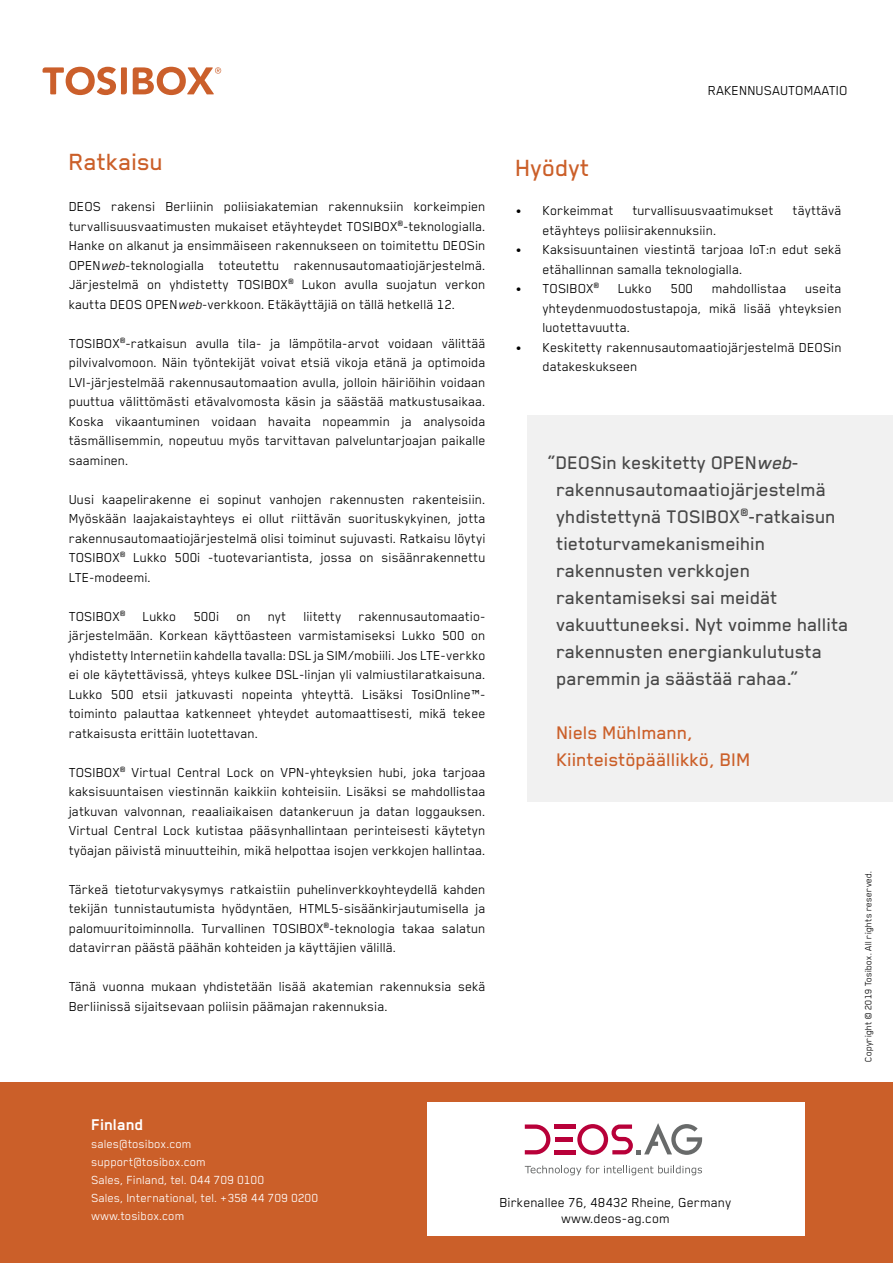
<style>
.page{position:relative;width:893px;height:1263px;background:#fff}
.page>*{position:absolute;margin:0;border:0;box-sizing:border-box;transform-origin:0 0}
.t1{font:500 27px "Blender";color:#cb5f29}
.t2{font:500 21px/27px "Blender";color:#484848}
.t3{font:500 21px/27px "Blender";color:#cb5f29}
.t4{font:700 18px "Blender";color:#fff}
.t5{font:15px/19.5px "Blender";color:#000;text-align:justify}
.t6{font:13.5px/18px "Blender";color:#fff}
.t7{font:10.5px "Blender";color:#000}
.s1{font-style:italic}
</style>
<div class="page">
<div style="left:0;top:1082px;width:893px;height:181px;background:#cb5f29"></div>
<div style="left:427px;top:1102px;width:378px;height:134px;background:#fff"></div>
<svg style="left:43px;top:67px;width:178px;height:28px"></svg>
<div style="left:527px;top:416px;width:366px;height:386px;background:#f1f1f1"></div>
<svg style="left:525px;top:1124px;width:25px;height:30px"></svg>
<div style="left:555px;top:1124px;width:21px;height:5px;background:#b80039"></div>
<hr style="left:555px;top:1137px;width:18px;height:4px;background:#b80039">
<hr style="left:555px;top:1150px;width:21px;height:4px;background:#b80039">
<svg style="left:577px;top:1123px;width:125px;height:32px"></svg>
<svg style="left:525px;top:1165px;width:177px;height:10px"></svg>
<p class="t5" style="left:708px;top:80px;width:141px">RAKENNUSAUTOMAATIO</p>
<h1 class="t1" style="left:69px;top:147px;width:96px">Ratkaisu</h1>
<p class="t5" style="left:69px;top:196px;width:418px">DEOS rakensi Berliinin poliisiakatemian rakennuksiin korkeimpien turvallisuusvaatimusten mukaiset etäyhteydet TOSIBOX<sup>®</sup>-teknologialla.<br>Hanke on alkanut ja ensimmäiseen rakennukseen on toimitettu DEOSin OPEN<span class="s1">web</span>-teknologialla toteutettu rakennusautomaatiojärjestelmä.<br>Järjestelmä on yhdistetty TOSIBOX<sup>®</sup> Lukon avulla suojatun verkon kautta DEOS OPEN<span class="s1">web</span>-verkkoon. Etäkäyttäjiä on tällä hetkellä 12.</p>
<p class="t5" style="left:69px;top:333px;width:418px">TOSIBOX<sup>®</sup>-ratkaisun avulla tila- ja lämpötila-arvot voidaan välittää pilvivalvomoon. Näin työntekijät voivat etsiä vikoja etänä ja optimoida LVI-järjestelmää rakennusautomaation avulla, jolloin häiriöihin voidaan puuttua välittömästi etävalvomosta käsin ja säästää matkustusaikaa.<br>Koska vikaantuminen voidaan havaita nopeammin ja analysoida täsmällisemmin, nopeutuu myös tarvittavan palveluntarjoajan paikalle saaminen.</p>
<p class="t5" style="left:69px;top:489px;width:418px">Uusi kaapelirakenne ei sopinut vanhojen rakennusten rakenteisiin.<br>Myöskään laajakaistayhteys ei ollut riittävän suorituskykyinen, jotta rakennusautomaatiojärjestelmä olisi toiminut sujuvasti. Ratkaisu löytyi TOSIBOX<sup>®</sup> Lukko 500i -tuotevariantista, jossa on sisäänrakennettu LTE-modeemi.</p>
<p class="t5" style="left:69px;top:606px;width:418px">TOSIBOX<sup>®</sup> Lukko 500i on nyt liitetty rakennusautomaatio&shy;järjestelmään. Korkean käyttöasteen varmistamiseksi Lukko 500 on yhdistetty Internetiin kahdella tavalla: DSL ja SIM/mobiili. Jos LTE-verkko ei ole käytettävissä, yhteys kulkee DSL-linjan yli valmiustilaratkaisuna.<br>Lukko 500 etsii jatkuvasti nopeinta yhteyttä. Lisäksi TosiOnline™- toiminto palauttaa katkenneet yhteydet automaattisesti, mikä tekee ratkaisusta erittäin luotettavan.</p>
<p class="t5" style="left:69px;top:762px;width:418px">TOSIBOX<sup>®</sup> Virtual Central Lock on VPN-yhteyksien hubi, joka tarjoaa kaksisuuntaisen viestinnän kaikkiin kohteisiin. Lisäksi se mahdollistaa jatkuvan valvonnan, reaaliaikaisen datankeruun ja datan loggauksen.<br>Virtual Central Lock kutistaa pääsynhallintaan perinteisesti käytetyn työajan päivistä minuutteihin, mikä helpottaa isojen verkkojen hallintaa.</p>
<p class="t5" style="left:69px;top:879px;width:418px">Tärkeä tietoturvakysymys ratkaistiin puhelinverkkoyhteydellä kahden tekijän tunnistautumista hyödyntäen, HTML5-sisäänkirjautumisella ja palomuuritoiminnolla. Turvallinen TOSIBOX<sup>®</sup>-teknologia takaa salatun datavirran päästä päähän kohteiden ja käyttäjien välillä.</p>
<p class="t5" style="left:69px;top:976px;width:418px">Tänä vuonna mukaan yhdistetään lisää akatemian rakennuksia sekä<br>Berliinissä sijaitsevaan poliisin päämajan rakennuksia.</p>
<h1 class="t1" style="left:516px;top:154px;width:76px">Hyödyt</h1>
<p class="t5" style="left:516px;top:200px;width:99px">• Korkeimmat</p>
<p class="t5" style="left:633px;top:200px;width:143px">turvallisuusvaatimukset</p>
<p class="t5" style="left:793px;top:200px;width:51px">täyttävä</p>
<p class="t5" style="left:543px;top:220px;width:175px">etäyhteys poliisirakennuksiin.</p>
<p class="t5" style="left:543px;top:239px;width:301px;text-indent:-27px">• Kaksisuuntainen viestintä tarjoaa IoT:n edut sekä etähallinnan samalla teknologialla.</p>
<p class="t5" style="left:516px;top:278px;width:85px">• TOSIBOX<sup>®</sup></p>
<p class="t5" style="left:618px;top:278px;width:35px">Lukko</p>
<p class="t5" style="left:671px;top:278px;width:24px">500</p>
<p class="t5" style="left:712px;top:278px;width:76px">mahdollistaa</p>
<p class="t5" style="left:543px;top:278px;width:301px;text-indent:263px">useita yhteydenmuodostustapoja, mikä lisää yhteyksien luotettavuutta.</p>
<p class="t5" style="left:543px;top:337px;width:301px;text-indent:-27px">• Keskitetty rakennusautomaatiojärjestelmä DEOSin datakeskukseen</p>
<p class="t2" style="left:557px;top:448px;width:294px;text-indent:-8px">“DEOSin keskitetty OPEN<span class="s1">web&shy;</span>rakennusautomaatiojärjestelmä yhdistettynä TOSIBOX<sup>®</sup>-ratkaisun tietoturvamekanismeihin rakennusten verkkojen rakentamiseksi sai meidät vakuuttuneeksi. Nyt voimme hallita rakennusten energiankulutusta paremmin ja säästää rahaa.”</p>
<h2 class="t3" style="left:557px;top:718px;width:195px">Niels Mühlmann,<br>Kiinteistöpäällikkö, BIM</h2>
<p class="t7" style="left:863px;top:1062px;width:193px;rotate:-90deg">Copyright © 2019 Tosibox. All rights reserved.</p>
<p class="t4" style="left:91px;top:1115px;width:54px">Finland</p>
<p class="t6" style="left:91px;top:1135px;width:229px">sales@tosibox.com<br>support@tosibox.com<br>Sales, Finland, tel. 044 709 0100<br>Sales, International, tel. +358 44 709 0200 www.tosibox.com</p>
<p class="t5" style="left:500px;top:1194px;width:233px;line-height:16.5px;text-align:center">Birkenallee 76, 48432 Rheine, Germany www.deos-ag.com</p>
</div>
